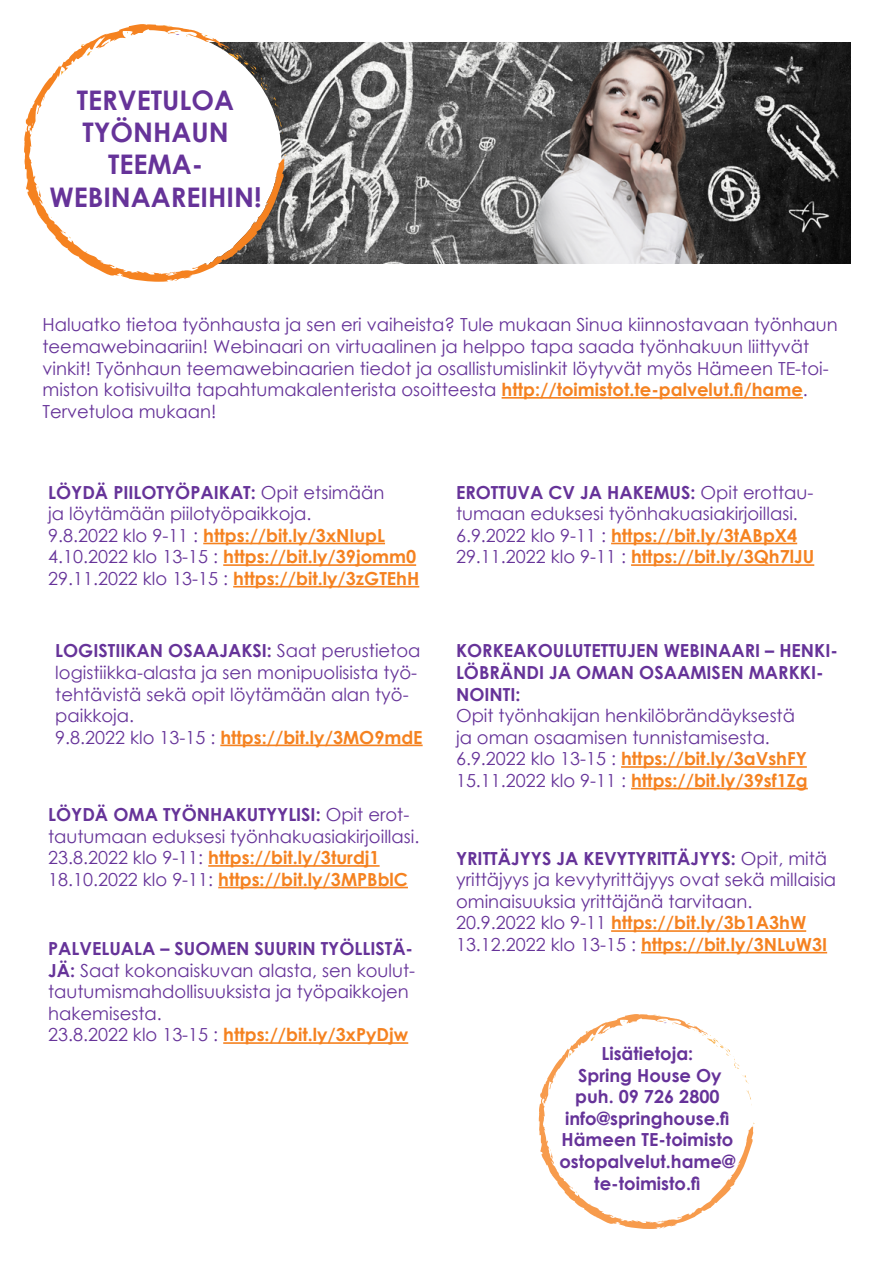
<style>
.page{position:relative;width:893px;height:1263px;background:#fff}
.page>*{position:absolute;margin:0;border:0;box-sizing:border-box;transform-origin:0 0}
.t1{font:700 27px/32.4px "Century Gothic";color:#639;text-align:center}
.t2{font:18px/21.6px "Century Gothic";color:#639}
.t3{font:700 18px "Century Gothic";color:#f58220}
.t4{font:700 18px/21.6px "Century Gothic";color:#639}
.s1{font-weight:700;color:#f58220}
.s2{font-weight:700}
.s3{font-weight:400;color:#639}
.s4{font-weight:400}
</style>
<div class="page">
<hr style="left:203px;top:543px;width:182px;height:1px;background:#f58220">
<hr style="left:223px;top:564px;width:193px;height:2px;background:#f58220">
<hr style="left:233px;top:586px;width:186px;height:1px;background:#f58220">
<hr style="left:502px;top:397px;width:301px;height:2px;background:#f58220">
<hr style="left:208px;top:865px;width:172px;height:2px;background:#f58220">
<hr style="left:218px;top:887px;width:190px;height:1px;background:#f58220">
<hr style="left:220px;top:744px;width:203px;height:2px;background:#f58220">
<img style="left:284px;top:43px;width:566px;height:220px">
<svg style="left:24px;top:24px;width:260px;height:258px"></svg>
<svg style="left:29px;top:127px;width:4px;height:7px"></svg>
<svg style="left:204px;top:35px;width:64px;height:55px"></svg>
<svg style="left:163px;top:25px;width:25px;height:11px"></svg>
<svg style="left:127px;top:31px;width:6px;height:5px"></svg>
<svg style="left:80px;top:44px;width:12px;height:12px"></svg>
<hr style="left:611px;top:930px;width:195px;height:2px;background:#f58220">
<hr style="left:641px;top:952px;width:186px;height:1px;background:#f58220">
<hr style="left:611px;top:543px;width:186px;height:1px;background:#f58220">
<hr style="left:631px;top:564px;width:183px;height:2px;background:#f58220">
<hr style="left:621px;top:766px;width:186px;height:2px;background:#f58220">
<hr style="left:631px;top:788px;width:177px;height:1px;background:#f58220">
<svg style="left:539px;top:1014px;width:138px;height:215px"></svg>
<svg style="left:543px;top:1015px;width:211px;height:209px"></svg>
<hr style="left:223px;top:1042px;width:185px;height:2px;background:#f58220">
<p class="t1" style="left:77px;top:82px;width:159px">TERVETULOA</p>
<p class="t1" style="left:82px;top:115px;width:148px">TYÖNHAUN</p>
<p class="t1" style="left:49px;top:147px;width:214px">TEEMA-<br>WEBINAAREIHIN!</p>
<p class="t2" style="left:43px;top:314px;width:797px">Haluatko tietoa työnhausta ja sen eri vaiheista? Tule mukaan Sinua kiinnostavaan työnhaun</p>
<p class="t2" style="left:43px;top:335px;width:768px">teemawebinaariin! Webinaari on virtuaalinen ja helppo tapa saada työnhakuun liittyvät</p>
<p class="t2" style="left:43px;top:357px;width:788px">vinkit! Työnhaun teemawebinaarien tiedot ja osallistumislinkit löytyvät myös Hämeen TE-toi&shy;miston kotisivuilta tapahtumakalenterista osoitteesta <span class="s1">http://toimistot.te-palvelut.fi/hame</span>.</p>
<p class="t2" style="left:43px;top:400px;width:175px">Tervetuloa mukaan!</p>
<p class="t2" style="left:48px;top:481px;width:338px"><span class="s2">LÖYDÄ PIILOTYÖPAIKAT:</span> Opit etsimään ja löytämään piilotyöpaikkoja.</p>
<p class="t3" style="left:48px;top:522px;width:338px"><span class="s3">9.8.2022 klo 9-11 :</span> https://bit.ly/3xNIupL</p>
<p class="t3" style="left:48px;top:543px;width:369px"><span class="s3">4.10.2022 klo 13-15 :</span> https://bit.ly/39jomm0</p>
<p class="t3" style="left:48px;top:565px;width:373px"><span class="s3">29.11.2022 klo 13-15 :</span> https://bit.ly/3zGTEhH</p>
<p class="t2" style="left:55px;top:640px;width:367px"><span class="s2">LOGISTIIKAN OSAAJAKSI:</span> Saat perustietoa logistiikka-alasta ja sen monipuolisista työ&shy;tehtävistä sekä opit löytämään alan työ&shy;paikkoja.</p>
<p class="t3" style="left:55px;top:723px;width:369px"><span class="s3">9.8.2022 klo 13-15 :</span> https://bit.ly/3MO9mdE</p>
<p class="t2" style="left:48px;top:803px;width:373px"><span class="s2">LÖYDÄ OMA TYÖNHAKUTYYLISI:</span> Opit erot&shy;tautumaan eduksesi työnhakuasiakirjoillasi.</p>
<p class="t3" style="left:48px;top:844px;width:333px"><span class="s3">23.8.2022 klo 9-11:</span> https://bit.ly/3turdj1</p>
<p class="t3" style="left:48px;top:866px;width:361px"><span class="s3">18.10.2022 klo 9-11:</span> https://bit.ly/3MPBblC</p>
<p class="t2" style="left:48px;top:937px;width:368px"><span class="s2">PALVELUALA – SUOMEN SUURIN TYÖLLISTÄ-JÄ:</span> Saat kokonaiskuvan alasta, sen koulut&shy;tautumismahdollisuuksista ja työpaikkojen hakemisesta.</p>
<p class="t3" style="left:48px;top:1021px;width:362px"><span class="s3">23.8.2022 klo 13-15 :</span> https://bit.ly/3xPyDjw</p>
<p class="t4" style="left:456px;top:480px;width:359px">EROTTUVA CV JA HAKEMUS: <span class="s4">Opit erottau-</span></p>
<p class="t2" style="left:456px;top:503px;width:343px">tumaan eduksesi työnhakuasiakirjoillasi.</p>
<p class="t3" style="left:456px;top:522px;width:343px"><span class="s3">6.9.2022 klo 9-11 :</span> https://bit.ly/3tABpX4</p>
<p class="t3" style="left:456px;top:543px;width:360px"><span class="s3">29.11.2022 klo 9-11 :</span> https://bit.ly/3Qh7lJU</p>
<p class="t4" style="left:456px;top:639px;width:383px">KORKEAKOULUTETTUJEN WEBINAARI – HENKI-<br>LÖBRÄNDI JA OMAN OSAAMISEN MARKKI-<br>NOINTI:</p>
<p class="t2" style="left:456px;top:704px;width:340px">Opit työnhakijan henkilöbrändäyksestä</p>
<p class="t2" style="left:456px;top:726px;width:315px">ja oman osaamisen tunnistamisesta.</p>
<p class="t3" style="left:456px;top:745px;width:352px"><span class="s3">6.9.2022 klo 13-15 :</span> https://bit.ly/3aVshFY</p>
<p class="t3" style="left:456px;top:767px;width:353px"><span class="s3">15.11.2022 klo 9-11 :</span> https://bit.ly/39sf1Zg</p>
<p class="t4" style="left:456px;top:846px;width:373px">YRITTÄJYYS JA KEVYTYRITTÄJYYS: <span class="s4">Opit, mitä</span></p>
<p class="t2" style="left:456px;top:869px;width:382px">yrittäjyys ja kevytyrittäjyys ovat sekä millaisia ominaisuuksia yrittäjänä tarvitaan.</p>
<p class="t3" style="left:456px;top:909px;width:352px"><span class="s3">20.9.2022 klo 9-11</span> https://bit.ly/3b1A3hW</p>
<p class="t3" style="left:456px;top:931px;width:373px"><span class="s3">13.12.2022 klo 13-15 :</span> https://bit.ly/3NLuW3I</p>
<p class="t4" style="left:601px;top:1042px;width:93px">Lisätietoja:</p>
<p class="t4" style="left:578px;top:1063px;width:145px">Spring House Oy</p>
<p class="t4" style="left:575px;top:1085px;width:146px">puh. 09 726 2800</p>
<p class="t4" style="left:565px;top:1107px;width:166px">info@springhouse.fi</p>
<p class="t4" style="left:559px;top:1128px;width:178px;text-align:center">Hämeen TE-toimisto ostopalvelut.hame@ te-toimisto.fi</p>
</div>
